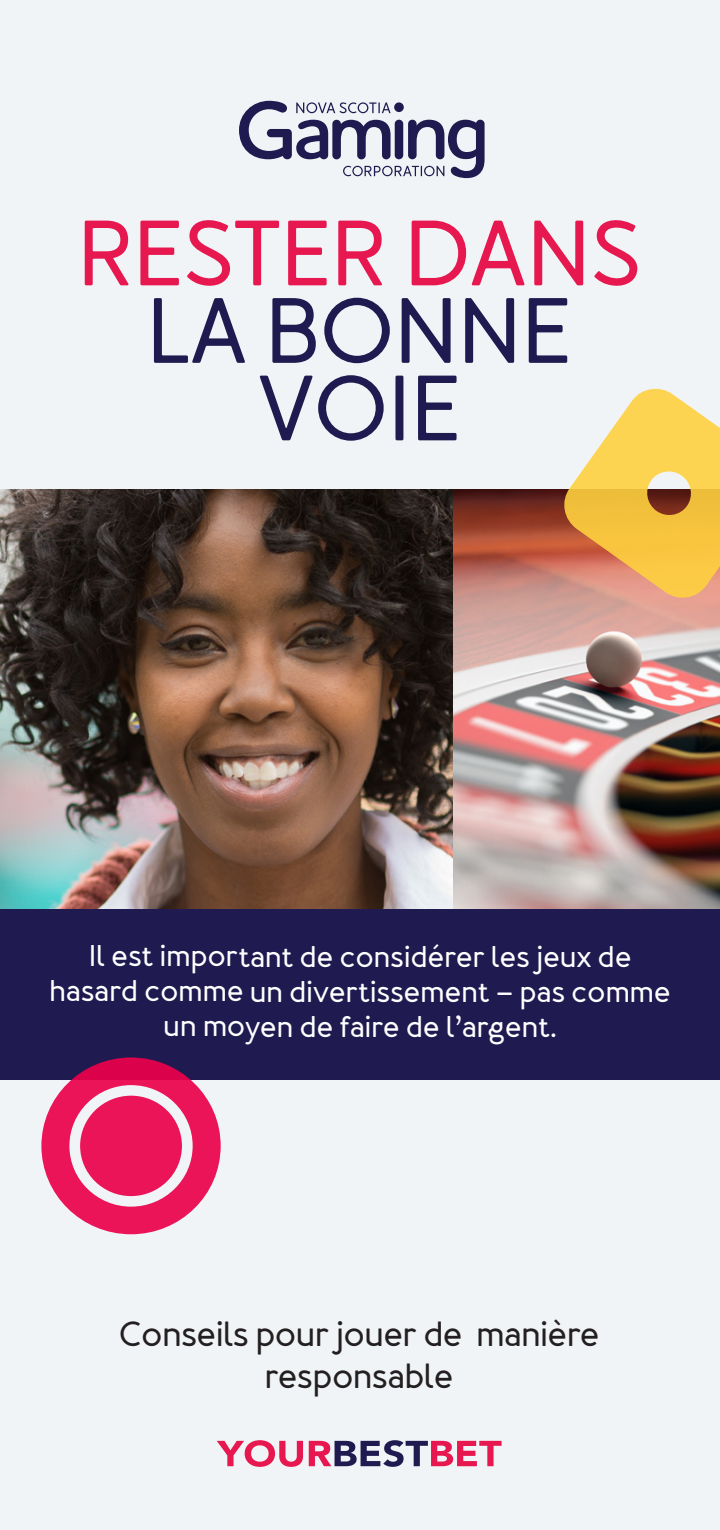
<style>
.page{position:relative;width:720px;height:1530px;background:#f1f4f6}
.page>*{position:absolute;margin:0;border:0;box-sizing:border-box;transform-origin:0 0}
.t1{font:700 92.5px/77.5px "Merlo Round";letter-spacing:-.01em;color:#1f1a50;text-align:center}
.t2{font:700 35px/42.5px "Merlo Round";color:#231f20;text-align:center}
.t3{font:700 30px/35px "Merlo Round";letter-spacing:.01em;color:#fff;text-align:center}
.s1{color:#e7174f}
</style>
<div class="page">
<img style="left:0;top:490px;width:454px;height:419px">
<img style="left:454px;top:490px;width:266px;height:419px">
<div style="left:0;top:909px;width:720px;height:171px;background:#1f1a50"></div>
<svg style="left:560px;top:388px;width:160px;height:214px"></svg>
<svg style="left:41px;top:1058px;width:180px;height:176px"></svg>
<svg style="left:217px;top:1440px;width:285px;height:27px"></svg>
<svg style="left:239px;top:101px;width:246px;height:77px"></svg>
<p class="t1" style="left:77px;top:221px;width:566px"><span class="s1">RESTER DANS<br></span>LA BONNE<br>VOIE</p>
<p class="t3" style="left:50px;top:941px;width:623px">Il est important de considérer les jeux de hasard comme un divertissement – pas comme un moyen de faire de l’argent.</p>
<p class="t2" style="left:119px;top:1315px;width:482px">Conseils pour jouer de manière responsable</p>
</div>
